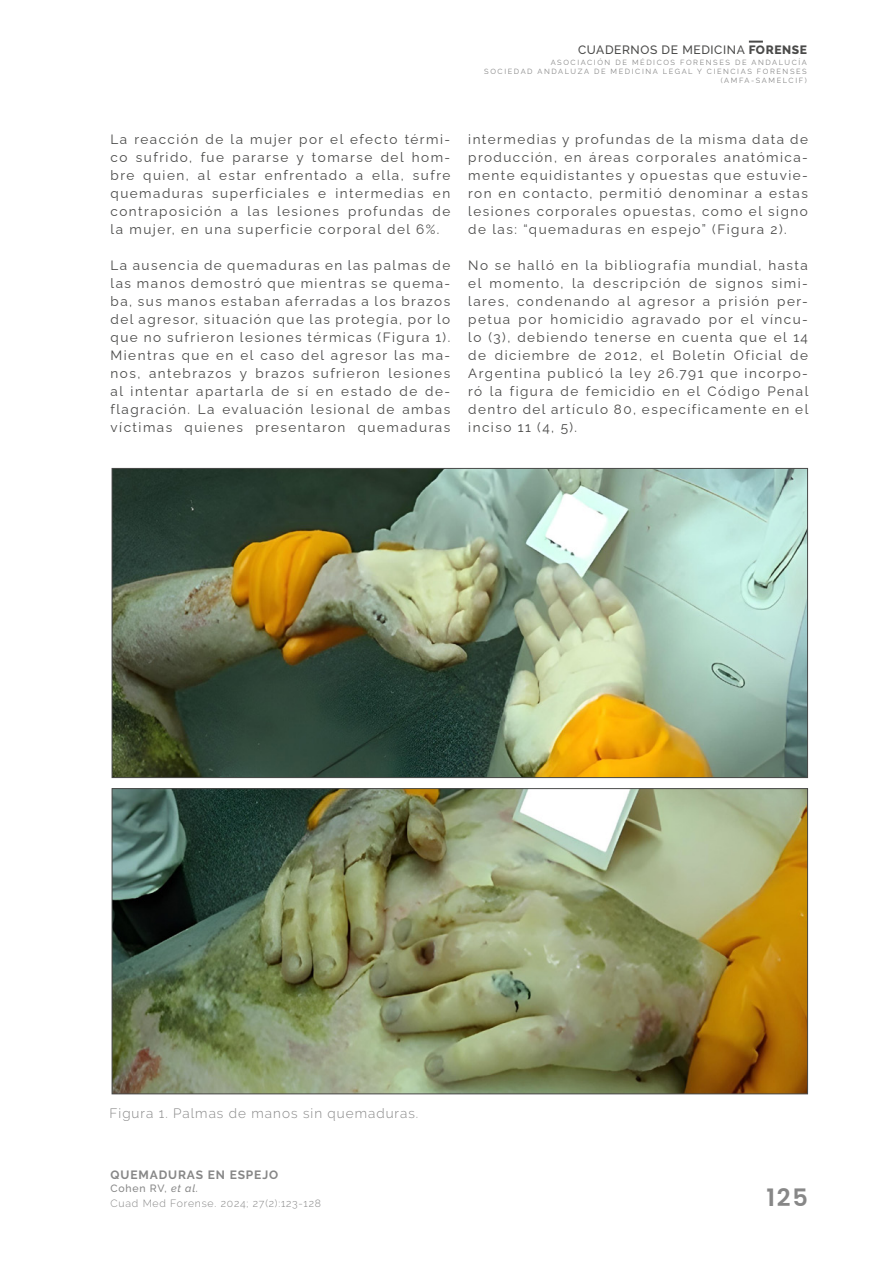
<style>
.page{position:relative;width:893px;height:1263px;background:#fff}
.page>*{position:absolute;margin:0;border:0;box-sizing:border-box;transform-origin:0 0}
.t1{font:600 24px "Poppins";color:#878787}
.MED-FORENSE{font:13.5px/18px "Raleway";letter-spacing:.11em;color:#4a4a49;text-align:justify}
.Pie_de_foto{font:300 13.5px "Raleway";letter-spacing:.075em;color:#878787}
.t2{font:500 12px "Raleway";letter-spacing:.05em;color:#4a4a49}
.t3{font:700 12px "Raleway";letter-spacing:.075em;color:#878787}
.t4{font:300 10.5px "Raleway";letter-spacing:.075em;color:#878787}
.t5{font:500 10.5px "Raleway";letter-spacing:.075em;color:#878787}
.t6{font:7.5px/9px "Raleway";letter-spacing:.21em;color:#878787;text-align:right}
.s1{font-weight:800}
.s2{font-style:italic}
</style>
<div class="page">
<svg style="left:749px;top:41px;width:14px;height:2px"></svg>
<img style="left:114px;top:470px;width:692px;height:306px">
<img style="left:114px;top:790px;width:692px;height:302px">
<p class="t2" style="left:578px;top:43px;width:230px">CUADERNOS DE MEDICINA <span class="s1">FORENSE</span></p>
<p class="t6" style="left:484px;top:57px;width:324px">ASOCIACIÓN DE MÉDICOS FORENSES DE ANDALUCÍA<br>SOCIEDAD ANDALUZA DE MEDICINA LEGAL Y CIENCIAS FORENSES (AMFA-SAMELCIF)</p>
<p class="MED-FORENSE" style="left:111px;top:129px;width:341px">La reacción de la mujer por el efecto térmi&shy;co sufrido, fue pararse y tomarse del hom&shy;bre quien, al estar enfrentado a ella, sufre quemaduras superficiales e intermedias en contraposición a las lesiones profundas de la mujer, en una superficie corporal del 6%.</p>
<p class="MED-FORENSE" style="left:111px;top:255px;width:341px">La ausencia de quemaduras en las palmas de las manos demostró que mientras se quema&shy;ba, sus manos estaban aferradas a los brazos del agresor, situación que las protegía, por lo que no sufrieron lesiones térmicas (Figura 1).<br>Mientras que en el caso del agresor las ma&shy;nos, antebrazos y brazos sufrieron lesiones al intentar apartarla de sí en estado de de&shy;flagración. La evaluación lesional de ambas víctimas quienes presentaron quemaduras</p>
<p class="MED-FORENSE" style="left:468px;top:129px;width:341px">intermedias y profundas de la misma data de producción, en áreas corporales anatómica&shy;mente equidistantes y opuestas que estuvie&shy;ron en contacto, permitió denominar a estas lesiones corporales opuestas, como el signo de las: “quemaduras en espejo” (Figura 2).</p>
<p class="MED-FORENSE" style="left:468px;top:255px;width:342px">No se halló en la bibliografía mundial, hasta el momento, la descripción de signos simi&shy;lares, condenando al agresor a prisión per&shy;petua por homicidio agravado por el víncu&shy;lo (3), debiendo tenerse en cuenta que el 14 de diciembre de 2012, el Boletín Oficial de Argentina publicó la ley 26.791 que incorpo&shy;ró la figura de femicidio en el Código Penal dentro del artículo 80, específicamente en el inciso 11 (4, 5).</p>
<p class="Pie_de_foto" style="left:109px;top:1105px;width:310px">Figura 1. Palmas de manos sin quemaduras.</p>
<p class="t3" style="left:111px;top:1168px;width:169px">QUEMADURAS EN ESPEJO</p>
<p class="t5" style="left:111px;top:1183px;width:89px">Cohen RV, <span class="s2">et al.</span></p>
<p class="t4" style="left:111px;top:1197px;width:212px">Cuad Med Forense. 2024; 27(2):123-128</p>
<h1 class="t1" style="left:766px;top:1184px;width:43px">125</h1>
</div>
